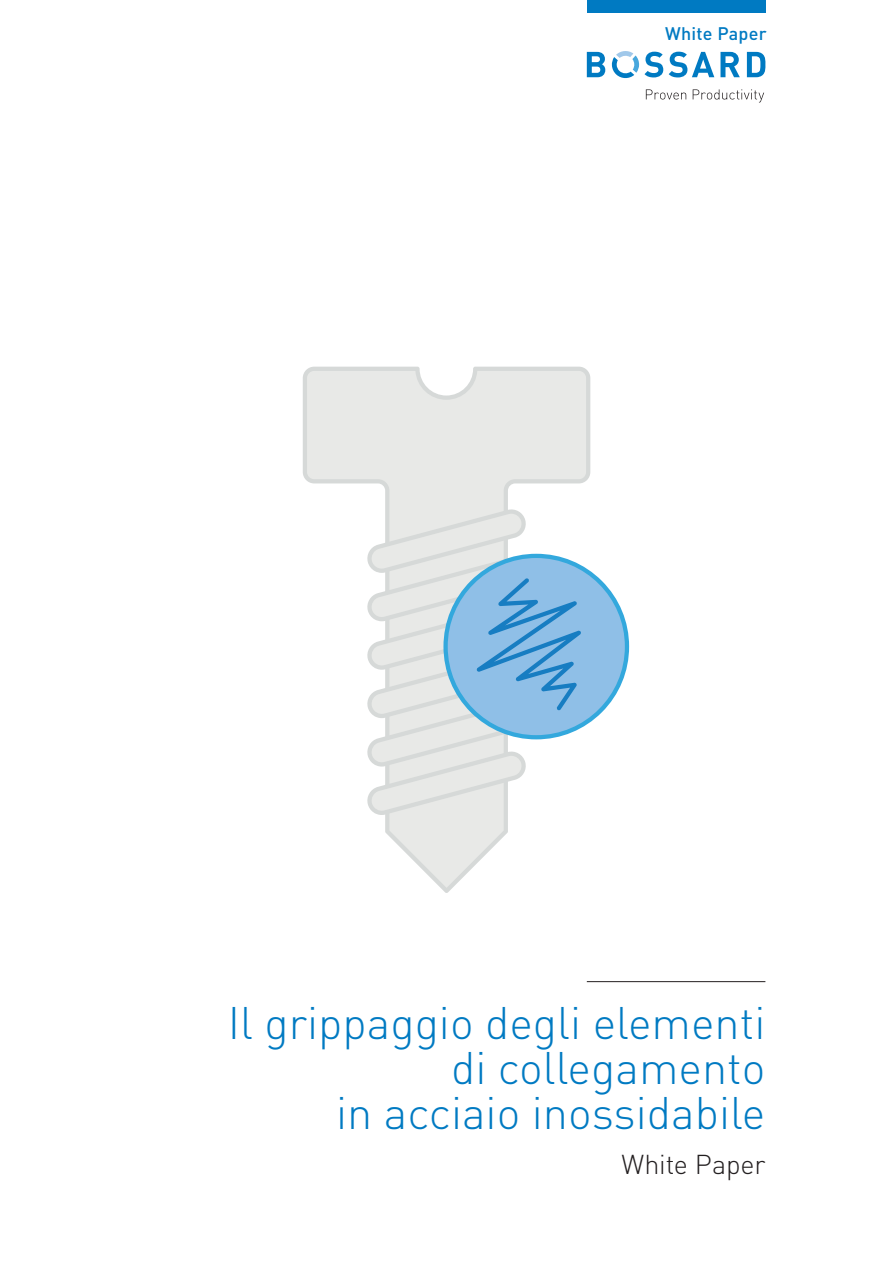
<style>
.page{position:relative;width:893px;height:1263px;background:#fff}
.page>*{position:absolute;margin:0;border:0;box-sizing:border-box;transform-origin:0 0}
.Cover_Untertitel{font:300 45px "DINOT";color:#007ac2}
.Cover_Untertitel-2{font:300 27px "DINOT";letter-spacing:-.01em;color:#231f20}
.t1{font:500 18px "DINOT";letter-spacing:.015em;color:#007ac2}
</style>
<div class="page">
<svg style="left:646px;top:89px;width:40px;height:11px"></svg>
<svg style="left:693px;top:89px;width:71px;height:13px"></svg>
<svg style="left:587px;top:52px;width:18px;height:25px"></svg>
<svg style="left:669px;top:52px;width:45px;height:25px"></svg>
<svg style="left:720px;top:52px;width:20px;height:25px"></svg>
<svg style="left:747px;top:52px;width:18px;height:25px"></svg>
<svg style="left:612px;top:51px;width:51px;height:28px"></svg>
<div style="left:587px;top:0;width:178px;height:13px;background:#007ac2"></div>
<hr style="left:587px;top:981px;width:178px;height:1px;background:#231f20">
<svg style="left:303px;top:367px;width:287px;height:526px"></svg>
<svg style="left:366px;top:508px;width:263px;height:307px"></svg>
<p class="t1" style="left:665px;top:21px;width:103px">White Paper</p>
<p class="Cover_Untertitel" style="left:228px;top:992px;width:539px">Il grippaggio degli elementi</p>
<p class="Cover_Untertitel" style="left:451px;top:1037px;width:316px">di collegamento</p>
<p class="Cover_Untertitel" style="left:336px;top:1082px;width:431px">in acciaio inossidabile</p>
<p class="Cover_Untertitel-2" style="left:621px;top:1146px;width:146px">White Paper</p>
</div>
